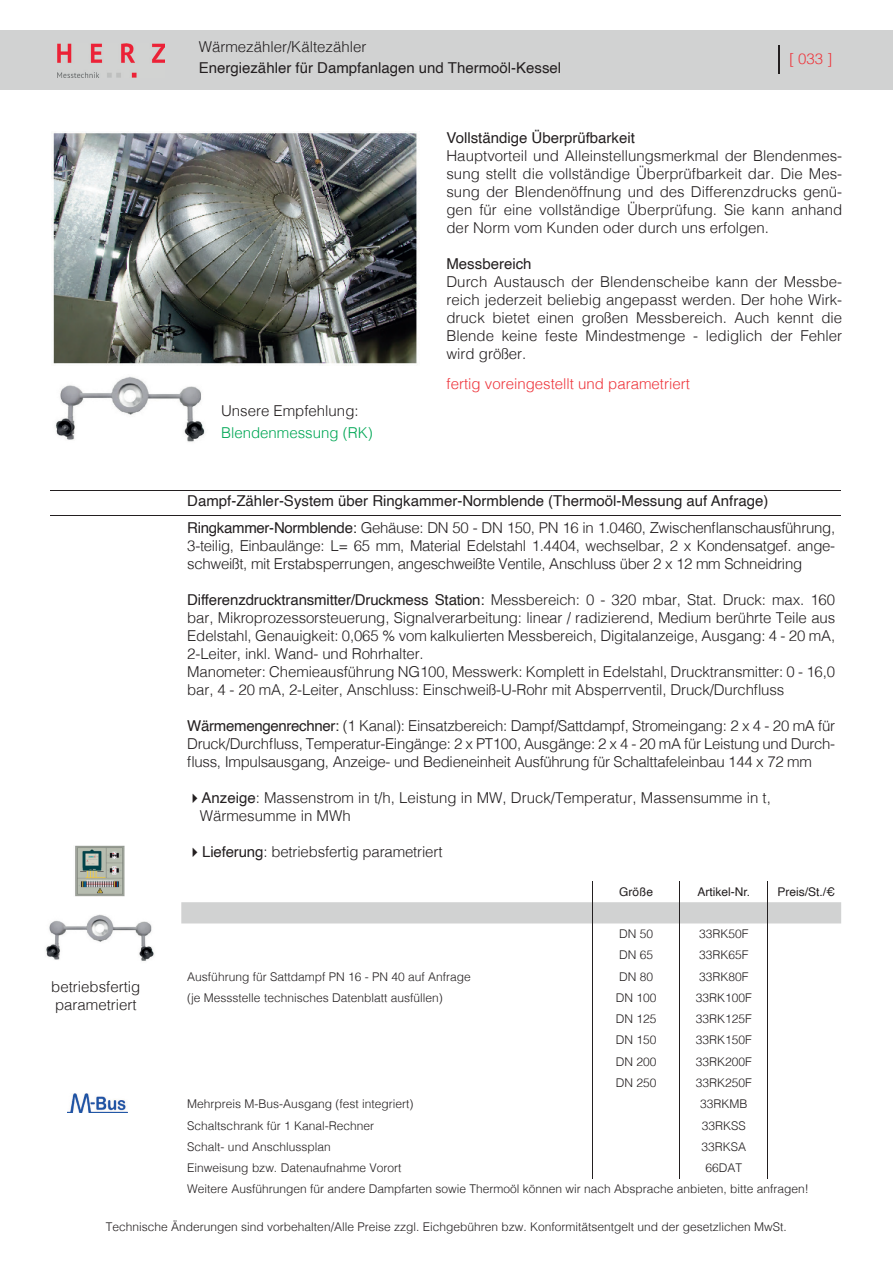
<style>
.page{position:relative;width:893px;height:1263px;background:#fff}
.page>*{position:absolute;margin:0;border:0;box-sizing:border-box;transform-origin:0 0}
.t1{font:300 15px/18px "Helvetica";letter-spacing:-.01em;color:#231f20}
.t2{font:15px/26.5px "Helvetica";color:#231f20}
.t3{font:300 15px "Helvetica";color:#ee363d}
.t4{font:300 15px "Helvetica";color:#00a755}
.t5{font:300 12px/21.3px "Helvetica";color:#231f20}
.t6{font:12px "Helvetica";color:#231f20}
.s1{font-weight:300}
.s2{font-weight:400}
</style>
<div class="page">
<div style="left:0;top:30px;width:893px;height:59px;background:#d1d2d2"></div>
<img style="left:57px;top:44px;width:107px;height:33px">
<svg style="left:778px;top:45px;width:1px;height:29px"></svg>
<svg style="left:181px;top:881px;width:660px;height:297px"></svg>
<hr style="left:50px;top:515px;width:791px;height:1px;background:#231f20">
<hr style="left:50px;top:490px;width:791px;height:1px;background:#231f20">
<img style="left:46px;top:914px;width:108px;height:47px">
<img style="left:75px;top:846px;width:50px;height:50px">
<img style="left:67px;top:1094px;width:61px;height:19px">
<img style="left:51px;top:132px;width:369px;height:232px">
<img style="left:55px;top:376px;width:150px;height:66px">
<p class="t1" style="left:199px;top:37px;width:169px">Wärmezähler/Kältezähler</p>
<p class="t2" style="left:199px;top:55px;width:364px">Energiezähler für Dampfanlagen und Thermoöl-Kessel</p>
<p class="t3" style="left:789px;top:46px;width:45px">[ 033 ]</p>
<p class="t2" style="left:446px;top:125px;width:190px">Vollständige Überprüfbarkeit</p>
<p class="t1" style="left:446px;top:146px;width:397px;text-align:justify">Hauptvorteil und Alleinstellungsmerkmal der Blendenmes&shy;sung stellt die vollständige Überprüfbarkeit dar. Die Mes&shy;sung der Blendenöffnung und des Differenzdrucks genü&shy;gen für eine vollständige Überprüfung. Sie kann anhand der Norm vom Kunden oder durch uns erfolgen.</p>
<p class="t2" style="left:446px;top:251px;width:87px">Messbereich</p>
<p class="t1" style="left:446px;top:272px;width:397px;text-align:justify">Durch Austausch der Blendenscheibe kann der Messbe&shy;reich jederzeit beliebig angepasst werden. Der hohe Wirk&shy;druck bietet einen großen Messbereich. Auch kennt die Blende keine feste Mindestmenge - lediglich der Fehler wird größer.</p>
<p class="t1" style="left:51px;top:977px;width:91px">betriebsfertig parametriert</p>
<p class="t1" style="left:221px;top:400px;width:139px">Unsere Empfehlung:</p>
<p class="t4" style="left:221px;top:420px;width:153px">Blendenmessung (RK)</p>
<p class="t3" style="left:446px;top:371px;width:245px">fertig voreingestellt und parametriert</p>
<p class="t2" style="left:187px;top:488px;width:649px">Dampf-Zähler-System über Ringkammer-Normblende (Thermoöl-Messung auf Anfrage)<br>Ringkammer-Normblende: <span class="s1">Gehäuse: DN 50 - DN 150, PN 16 in 1.0460, Zwischenflanschausführung,</span></p>
<p class="t1" style="left:187px;top:535px;width:649px">3-teilig, Einbaulänge: L= 65 mm, Material Edelstahl 1.4404, wechselbar, 2 x Kondensatgef. ange&shy;schweißt, mit Erstabsperrungen, angeschweißte Ventile, Anschluss über 2 x 12 mm Schneidring</p>
<p class="t1" style="left:187px;top:589px;width:649px"><span class="s2">Differenzdrucktransmitter/Druckmess Station:</span> Messbereich: 0 - 320 mbar, Stat. Druck: max. 160 bar, Mikroprozessorsteuerung, Signalverarbeitung: linear / radizierend, Medium berührte Teile aus Edelstahl, Genauigkeit: 0,065 % vom kalkulierten Messbereich, Digitalanzeige, Ausgang: 4 - 20 mA, 2-Leiter, inkl. Wand- und Rohrhalter.<br>Manometer: Chemieausführung NG100, Messwerk: Komplett in Edelstahl, Drucktransmitter: 0 - 16,0 bar, 4 - 20 mA, 2-Leiter, Anschluss: Einschweiß-U-Rohr mit Absperrventil, Druck/Durchfluss</p>
<p class="t1" style="left:187px;top:715px;width:649px;text-align:justify"><span class="s2">Wärmemengenrechner:</span> (1 Kanal): Einsatzbereich: Dampf/Sattdampf, Stromeingang: 2 x 4 - 20 mA für Druck/Durchfluss, Temperatur-Eingänge: 2 x PT100, Ausgänge: 2 x 4 - 20 mA für Leistung und Durch&shy;fluss, Impulsausgang, Anzeige- und Bedieneinheit Ausführung für Schalttafeleinbau 144 x 72 mm</p>
<p class="t1" style="left:200px;top:787px;width:573px;text-indent:-13px">✔<span class="s2">Anzeige</span>: Massenstrom in t/h, Leistung in MW, Druck/Temperatur, Massensumme in t,<br>Wärmesumme in MWh</p>
<p class="t1" style="left:187px;top:841px;width:257px">✔<span class="s2">Lieferung</span>: betriebsfertig parametriert</p>
<p class="t6" style="left:619px;top:882px;width:36px">Größe</p>
<p class="t6" style="left:697px;top:882px;width:54px">Artikel-Nr.</p>
<p class="t6" style="left:778px;top:882px;width:59px">Preis/St./€</p>
<p class="t5" style="left:619px;top:922px;width:36px">DN 50</p>
<p class="t5" style="left:699px;top:922px;width:51px">33RK50F</p>
<p class="t5" style="left:619px;top:944px;width:36px">DN 65</p>
<p class="t5" style="left:699px;top:944px;width:51px">33RK65F</p>
<p class="t5" style="left:187px;top:965px;width:285px">Ausführung für Sattdampf PN 16 - PN 40 auf Anfrage</p>
<p class="t5" style="left:619px;top:965px;width:36px">DN 80</p>
<p class="t5" style="left:699px;top:965px;width:51px">33RK80F</p>
<p class="t5" style="left:187px;top:986px;width:257px">(je Messstelle technisches Datenblatt ausfüllen)</p>
<p class="t5" style="left:616px;top:986px;width:42px">DN 100</p>
<p class="t5" style="left:696px;top:986px;width:58px">33RK100F</p>
<p class="t5" style="left:616px;top:1007px;width:42px">DN 125</p>
<p class="t5" style="left:696px;top:1007px;width:58px">33RK125F</p>
<p class="t5" style="left:616px;top:1029px;width:42px">DN 150</p>
<p class="t5" style="left:696px;top:1029px;width:58px">33RK150F</p>
<p class="t5" style="left:616px;top:1050px;width:42px">DN 200</p>
<p class="t5" style="left:696px;top:1050px;width:58px">33RK200F</p>
<p class="t5" style="left:616px;top:1071px;width:42px">DN 250</p>
<p class="t5" style="left:696px;top:1071px;width:58px">33RK250F</p>
<p class="t5" style="left:187px;top:1092px;width:228px">Mehrpreis M-Bus-Ausgang (fest integriert)</p>
<p class="t5" style="left:700px;top:1092px;width:49px">33RKMB</p>
<p class="t5" style="left:187px;top:1114px;width:188px">Schaltschrank für 1 Kanal-Rechner</p>
<p class="t5" style="left:702px;top:1114px;width:46px">33RKSS</p>
<p class="t5" style="left:187px;top:1135px;width:145px">Schalt- und Anschlussplan</p>
<p class="t5" style="left:701px;top:1135px;width:46px">33RKSA</p>
<p class="t5" style="left:187px;top:1156px;width:216px">Einweisung bzw. Datenaufnahme Vorort</p>
<p class="t5" style="left:187px;top:1156px;width:623px;text-indent:518px">66DAT<br>Weitere Ausführungen für andere Dampfarten sowie Thermoöl können wir nach Absprache anbieten, bitte anfragen!</p>
<p class="t5" style="left:106px;top:1215px;width:682px">Technische Änderungen sind vorbehalten/Alle Preise zzgl. Eichgebühren bzw. Konformitätsentgelt und der gesetzlichen MwSt.</p>
</div>
